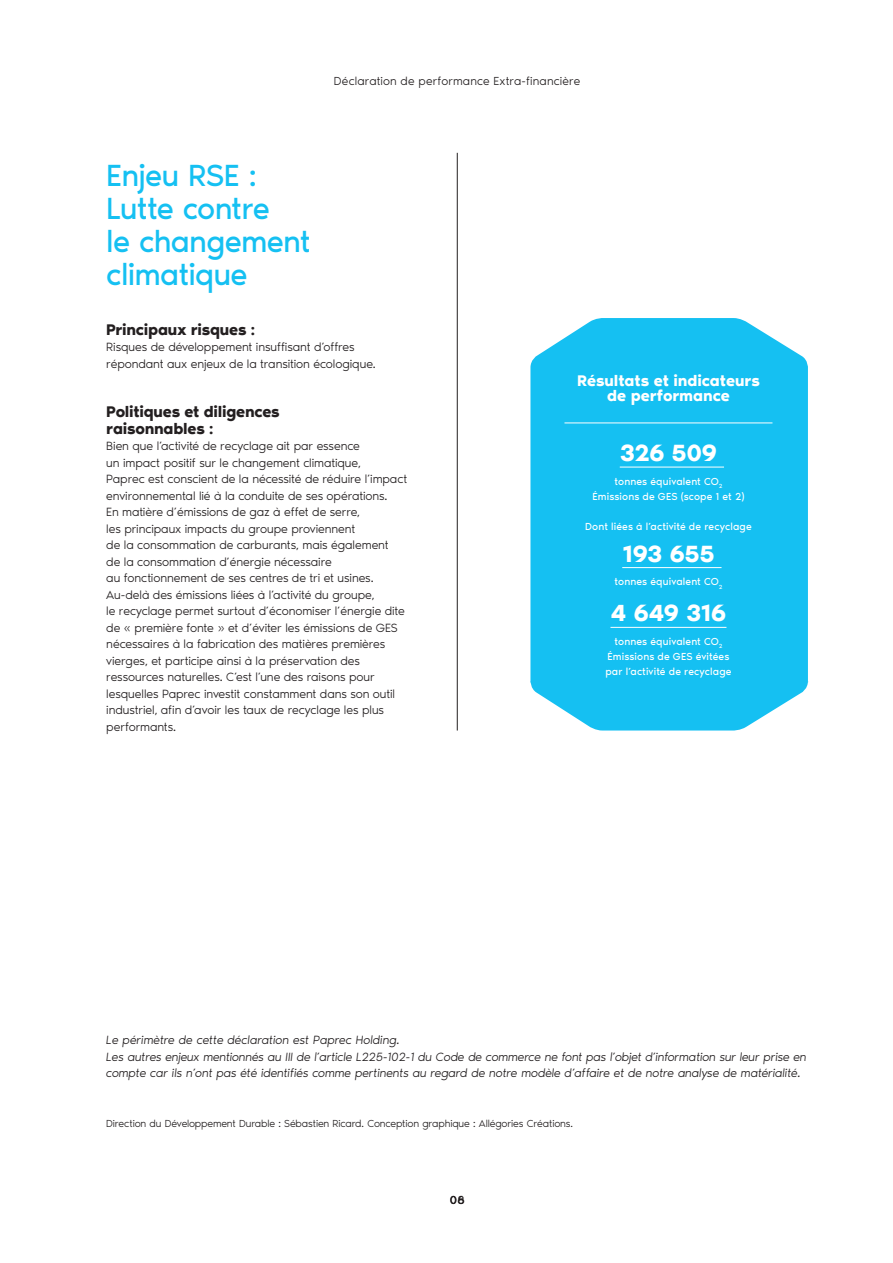
<style>
.page{position:relative;width:893px;height:1263px;background:#fff}
.page>*{position:absolute;margin:0;border:0;box-sizing:border-box;transform-origin:0 0}
.t1{font:31.5px/33px "Noir Pro";letter-spacing:-.025em;color:#15c0f2}
.t2{font:600 24px "Noir Pro";letter-spacing:-.03em;color:#fff}
.t3{font:600 15.75px/16.5px "Noir Pro";letter-spacing:-.015em;color:#231f20}
.t4{font:600 15.75px/15px "Noir Pro";letter-spacing:-.005em;color:#fff;text-align:center}
.t5{font:300 12.3px/16.5px "Noir Pro";letter-spacing:-.005em;color:#231f20}
.t6{font:italic 300 12.3px/16.5px "Noir Pro";letter-spacing:-.015em;color:#231f20}
.t7{font:300 12px "Noir Pro";letter-spacing:.015em;color:#231f20}
.t8{font:12px "Noir Pro";color:#231f20}
.t9{font:10.5px/15px "Noir Pro";letter-spacing:.01em;color:#fff}
.t10{font:300 10.5px "Noir Pro";letter-spacing:-.015em;color:#231f20}
</style>
<div class="page">
<div style="left:530px;top:318px;width:278px;height:412px;background:#15c0f2"></div>
<hr style="left:564px;top:423px;width:208px;height:1px;background:#fff">
<hr style="left:620px;top:467px;width:104px;height:1px;background:#fff">
<hr style="left:622px;top:567px;width:99px;height:1px;background:#fff">
<hr style="left:610px;top:627px;width:116px;height:1px;background:#fff">
<hr style="left:457px;top:153px;width:1px;height:577px;background:#231f20">
<p class="t7" style="left:334px;top:72px;width:248px">Déclaration de performance Extra-financière</p>
<p class="t1" style="left:106px;top:157px;width:206px">Enjeu RSE :<br>Lutte contre<br>le changement climatique</p>
<p class="t3" style="left:106px;top:320px;width:150px">Principaux risques :</p>
<p class="t5" style="left:106px;top:338px;width:271px">Risques de développement insuffisant d’offres répondant aux enjeux de la transition écologique.</p>
<p class="t3" style="left:106px;top:402px;width:175px">Politiques et diligences raisonnables :</p>
<p class="t5" style="left:106px;top:437px;width:303px">Bien que l’activité de recyclage ait par essence<br>un impact positif sur le changement climatique,<br>Paprec est conscient de la nécessité de réduire l’impact environnemental lié à la conduite de ses opérations.<br>En matière d’émissions de gaz à effet de serre,<br>les principaux impacts du groupe proviennent<br>de la consommation de carburants, mais également<br>de la consommation d’énergie nécessaire<br>au fonctionnement de ses centres de tri et usines.</p>
<p class="t5" style="left:106px;top:585px;width:300px">Au-delà des émissions liées à l’activité du groupe,<br>le recyclage permet surtout d’économiser l’énergie dite de « première fonte » et d’éviter les émissions de GES nécessaires à la fabrication des matières premières vierges, et participe ainsi à la préservation des ressources naturelles. C’est l’une des raisons pour lesquelles Paprec investit constamment dans son outil industriel, afin d’avoir les taux de recyclage les plus performants.</p>
<p class="t4" style="left:577px;top:372px;width:184px">Résultats et indicateurs de performance</p>
<p class="t2" style="left:620px;top:434px;width:99px">326 509</p>
<p class="t9" style="left:615px;top:473px;width:109px">tonnes équivalent CO<sub>2</sub></p>
<p class="t9" style="left:592px;top:488px;width:154px">Émissions de GES (scope 1 et 2)</p>
<p class="t9" style="left:585px;top:518px;width:168px">Dont liées à l’activité de recyclage</p>
<p class="t2" style="left:622px;top:535px;width:94px">193 655</p>
<p class="t9" style="left:615px;top:573px;width:109px">tonnes équivalent CO<sub>2</sub></p>
<p class="t2" style="left:610px;top:594px;width:117px">4 649 316</p>
<p class="t9" style="left:615px;top:633px;width:109px">tonnes équivalent CO<sub>2</sub></p>
<p class="t9" style="left:605px;top:648px;width:128px">Émissions de GES évitées par l’activité de recyclage</p>
<p class="t6" style="left:106px;top:1031px;width:295px">Le périmètre de cette déclaration est Paprec Holding.</p>
<p class="t6" style="left:106px;top:1047px;width:702px">Les autres enjeux mentionnés au III de l’article L225-102-1 du Code de commerce ne font pas l’objet d’information sur leur prise en compte car ils n’ont pas été identifiés comme pertinents au regard de notre modèle d’affaire et de notre analyse de matérialité.</p>
<p class="t10" style="left:106px;top:1115px;width:468px">Direction du Développement Durable : Sébastien Ricard. Conception graphique : Allégories Créations.</p>
<p class="t8" style="left:450px;top:1191px;width:16px">08</p>
<p class="t8" style="left:457px;top:1191px;width:9px">6</p>
</div>
